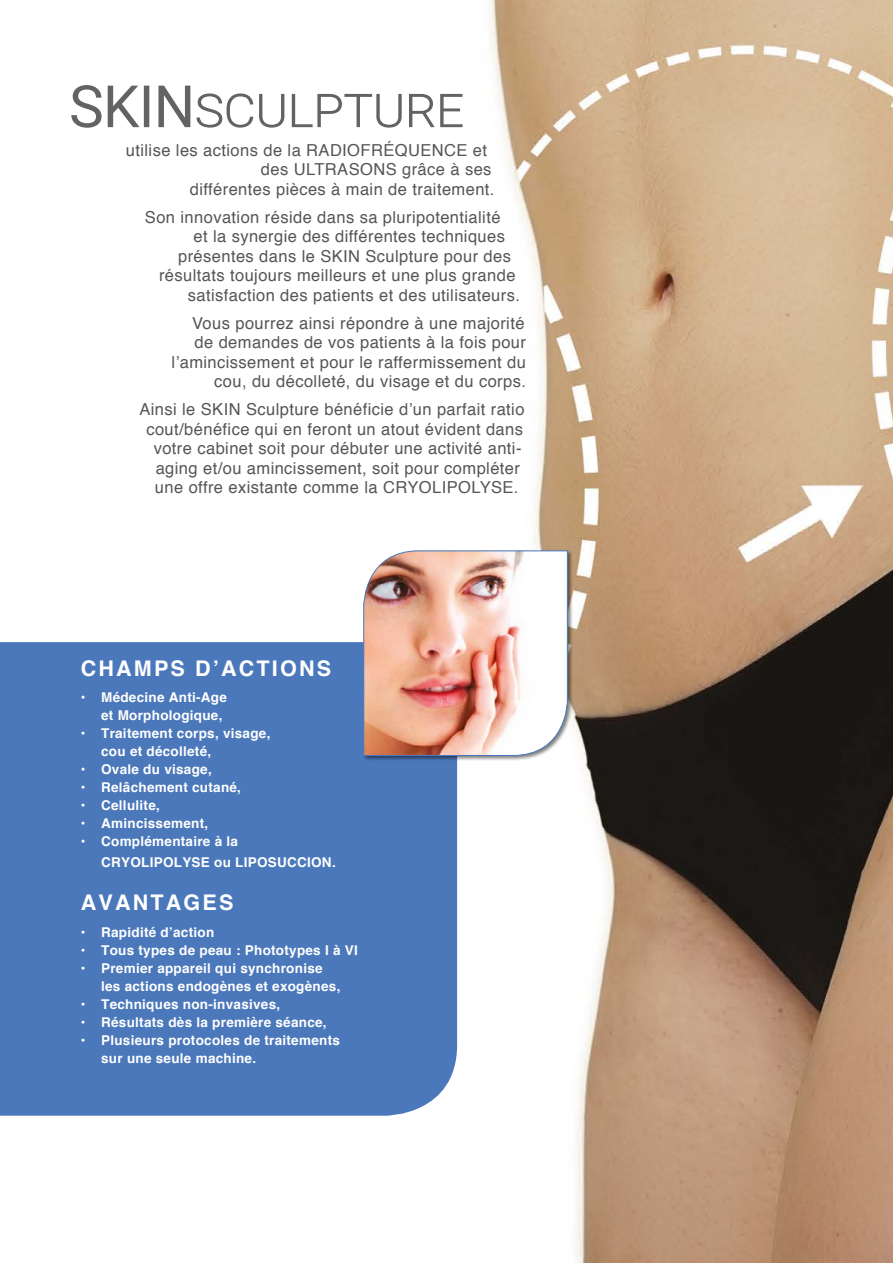
<style>
.page{position:relative;width:893px;height:1263px;background:#fff}
.page>*{position:absolute;margin:0;border:0;box-sizing:border-box;transform-origin:0 0}
.t1{font:700 21.6px "Helvetica";letter-spacing:.1em;color:#fff}
.t2{font:16.5px/19.5px "Helvetica";letter-spacing:.025em;color:#545656;text-align:right}
.t3{font:700 13.5px/18px "Helvetica";letter-spacing:.02em;color:#fff}
</style>
<div class="page">
<img style="left:457px;top:0;width:436px;height:1263px">
<div style="left:0;top:642px;width:457px;height:474px;background:#4b78bb"></div>
<div style="left:363px;top:550px;width:210px;height:211px;background:#000;opacity:.5"></div>
<img style="left:363px;top:550px;width:205px;height:206px">
<svg style="left:71px;top:85px;width:392px;height:43px"></svg>
<p class="t2" style="left:126px;top:141px;width:363px">utilise les actions de la RADIOFRÉQUENCE et</p>
<p class="t2" style="left:261px;top:160px;width:232px">des ULTRASONS grâce à ses</p>
<p class="t2" style="left:190px;top:180px;width:306px">différentes pièces à main de traitement.</p>
<p class="t2" style="left:145px;top:208px;width:357px">Son innovation réside dans sa pluripotentialité</p>
<p class="t2" style="left:193px;top:227px;width:313px">et la synergie des différentes techniques</p>
<p class="t2" style="left:178px;top:247px;width:334px">présentes dans le SKIN Sculpture pour des</p>
<p class="t2" style="left:159px;top:266px;width:358px">résultats toujours meilleurs et une plus grande</p>
<p class="t2" style="left:188px;top:286px;width:334px">satisfaction des patients et des utilisateurs.</p>
<p class="t2" style="left:172px;top:314px;width:356px">Vous pourrez ainsi répondre à une majorité de demandes de vos patients à la fois pour l’amincissement et pour le raffermissement du cou, du décolleté, du visage et du corps.</p>
<p class="t2" style="left:139px;top:400px;width:387px">Ainsi le SKIN Sculpture bénéficie d’un parfait ratio</p>
<p class="t2" style="left:146px;top:420px;width:378px">cout/bénéfice qui en feront un atout évident dans</p>
<p class="t2" style="left:154px;top:439px;width:369px">votre cabinet soit pour débuter une activité anti-</p>
<p class="t2" style="left:156px;top:459px;width:366px">aging et/ou amincissement, soit pour compléter</p>
<p class="t2" style="left:155px;top:478px;width:365px">une offre existante comme la CRYOLIPOLYSE.</p>
<p class="t1" style="left:81px;top:654px;width:252px">CHAMPS D’ACTIONS</p>
<p class="t3" style="left:101px;top:688px;width:127px;text-indent:-20px">• Médecine Anti-Age et Morphologique,</p>
<p class="t3" style="left:101px;top:724px;width:171px;text-indent:-20px">• Traitement corps, visage, cou et décolleté,</p>
<p class="t3" style="left:81px;top:760px;width:132px">• Ovale du visage,</p>
<p class="t3" style="left:81px;top:778px;width:162px">• Relâchement cutané,</p>
<p class="t3" style="left:81px;top:796px;width:81px">• Cellulite,</p>
<p class="t3" style="left:81px;top:814px;width:129px">• Amincissement,</p>
<p class="t3" style="left:101px;top:831px;width:236px;line-height:21px;text-indent:-20px">• Complémentaire à la<br>CRYOLIPOLYSE ou LIPOSUCCION.</p>
<p class="t1" style="left:81px;top:889px;width:154px">AVANTAGES</p>
<p class="t3" style="left:81px;top:922px;width:135px">• Rapidité d’action</p>
<p class="t3" style="left:81px;top:940px;width:279px">• Tous types de peau : Phototypes I à VI</p>
<p class="t3" style="left:101px;top:958px;width:241px;text-indent:-20px">• Premier appareil qui synchronise les actions endogènes et exogènes,</p>
<p class="t3" style="left:81px;top:994px;width:201px">• Techniques non-invasives,</p>
<p class="t3" style="left:81px;top:1012px;width:247px">• Résultats dès la première séance,</p>
<p class="t3" style="left:101px;top:1030px;width:240px;text-indent:-20px">• Plusieurs protocoles de traitements sur une seule machine.</p>
</div>
